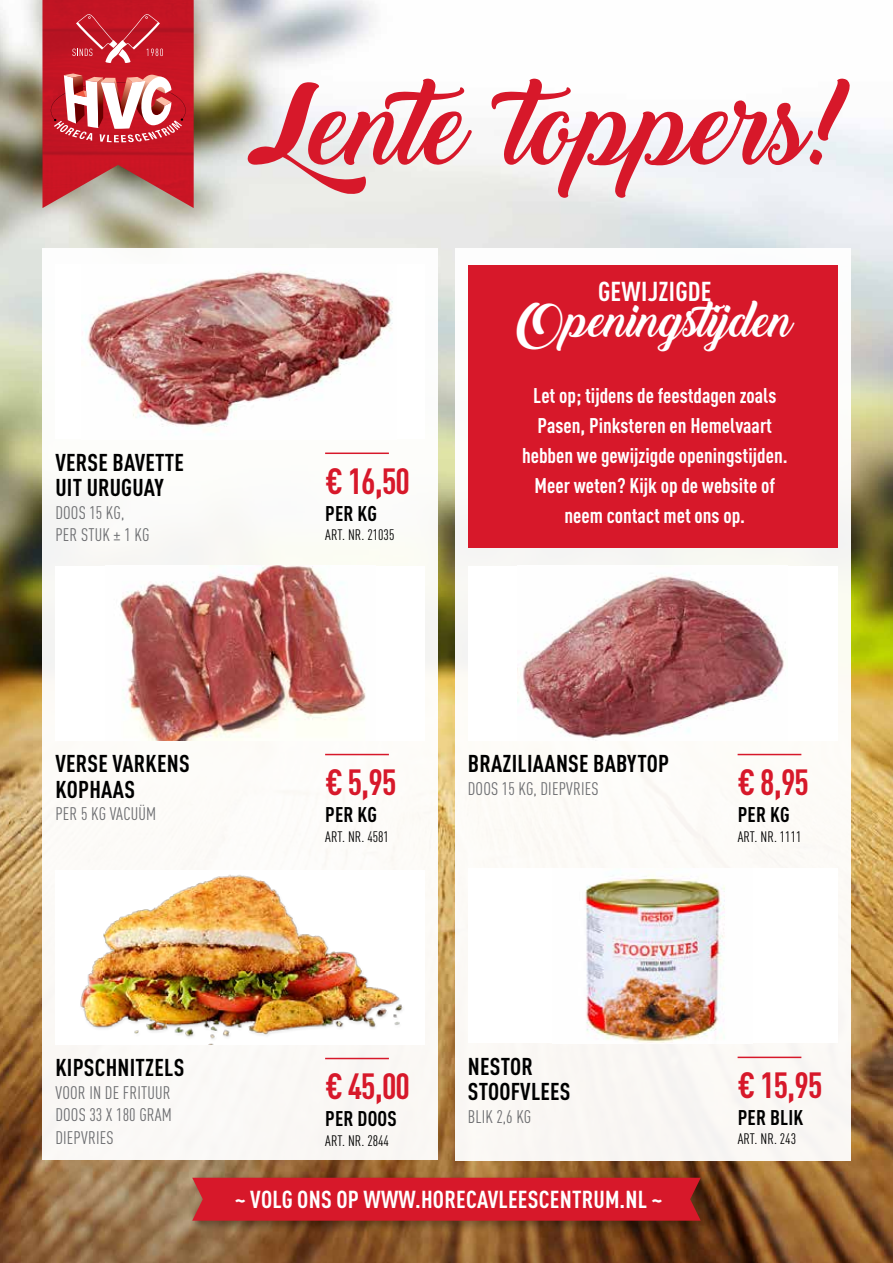
<style>
.page{position:relative;width:893px;height:1263px;background:#fff}
.page>*{position:absolute;margin:0;border:0;box-sizing:border-box;transform-origin:0 0}
.t1{font:106.5px "Backto Black Demo";color:#d7182a}
.t2{font:45px "Backto Black Demo";color:#fff}
.t3{font:700 condensed 36px "DIN Pro";letter-spacing:-.025em;color:#d7182a}
.t4{font:700 condensed 27px "DIN Pro";letter-spacing:.01em;color:#fff}
.t5{font:700 condensed 24.3px "DIN Pro";letter-spacing:.01em;color:#fff}
.t6{font:700 condensed 24px/25.5px "DIN Pro";letter-spacing:.01em;color:#000}
.t7{font:700 condensed 21px/30px "DIN Pro";color:#fff;text-align:center}
.t8{font:700 condensed 21px "DIN Pro";letter-spacing:.01em;color:#000}
.t9{font:condensed 18px/22.5px "DIN Pro";letter-spacing:.01em;color:#6d6e71;text-align:justify}
.t10{font:condensed 15px "DIN Pro";color:#000}
</style>
<div class="page">
<img style="left:0;top:0;width:893px;height:1263px">
<svg style="left:43px;top:0;width:151px;height:208px"></svg>
<div style="left:43px;top:248px;width:395px;height:911px;background:#fcfbf8"></div>
<div style="left:455px;top:248px;width:395px;height:912px;background:#fcfaf6"></div>
<div style="left:468px;top:869px;width:370px;height:174px;background:#fff"></div>
<img style="left:585px;top:875px;width:140px;height:168px">
<div style="left:468px;top:265px;width:370px;height:282px;background:#d7182a"></div>
<div style="left:55px;top:870px;width:370px;height:174px;background:#fff"></div>
<img style="left:80px;top:874px;width:323px;height:170px">
<div style="left:468px;top:566px;width:370px;height:174px;background:#fff"></div>
<img style="left:518px;top:574px;width:268px;height:166px">
<div style="left:55px;top:566px;width:370px;height:174px;background:#fff"></div>
<img style="left:120px;top:566px;width:246px;height:174px">
<div style="left:55px;top:265px;width:370px;height:174px;background:#fff"></div>
<img style="left:82px;top:269px;width:311px;height:166px">
<hr style="left:738px;top:1056px;width:63px;height:2px;background:#d7182a">
<hr style="left:325px;top:1058px;width:64px;height:1px;background:#d7182a">
<hr style="left:738px;top:754px;width:63px;height:1px;background:#d7182a">
<hr style="left:325px;top:754px;width:64px;height:1px;background:#d7182a">
<hr style="left:325px;top:452px;width:64px;height:2px;background:#d7182a">
<div style="left:189px;top:1174px;width:523px;height:59px;background:#000;opacity:.33"></div>
<div style="left:192px;top:1178px;width:509px;height:43px;background:#d7182a"></div>
<p class="t6" style="left:55px;top:449px;width:130px">VERSE BAVETTE<br>UIT URUGUAY</p>
<p class="t9" style="left:55px;top:501px;width:96px">DOOS 15 KG,<br>PER STUK ± 1 KG</p>
<h1 class="t1" style="left:249px;top:66px;width:603px">Lente toppers!</h1>
<h3 class="t3" style="left:325px;top:459px;width:86px">€ 16,50</h3>
<p class="t8" style="left:325px;top:501px;width:53px">PER KG</p>
<p class="t10" style="left:325px;top:526px;width:71px">ART. NR. 21035</p>
<p class="t4" style="left:598px;top:275px;width:115px">GEWIJZIGDE</p>
<h2 class="t2" style="left:517px;top:295px;width:278px">Openingstijden</h2>
<p class="t7" style="left:522px;top:380px;width:267px">Let op; tijdens de feestdagen zoals<br>Pasen, Pinksteren en Hemelvaart hebben we gewijzigde openingstijden.<br>Meer weten? Kijk op de website of neem contact met ons op.</p>
<p class="t6" style="left:55px;top:750px;width:136px">VERSE VARKENS<br>KOPHAAS</p>
<p class="t9" style="left:55px;top:802px;width:102px">PER 5 KG VACUÜM</p>
<h3 class="t3" style="left:325px;top:760px;width:73px">€ 5,95</h3>
<p class="t8" style="left:325px;top:802px;width:53px">PER KG</p>
<p class="t10" style="left:325px;top:828px;width:65px">ART. NR. 4581</p>
<p class="t6" style="left:468px;top:750px;width:203px">BRAZILIAANSE BABYTOP</p>
<p class="t9" style="left:468px;top:777px;width:132px">DOOS 15 KG, DIEPVRIES</p>
<h3 class="t3" style="left:738px;top:760px;width:73px">€ 8,95</h3>
<p class="t8" style="left:738px;top:802px;width:53px">PER KG</p>
<p class="t10" style="left:738px;top:828px;width:65px">ART. NR. 1111</p>
<p class="t6" style="left:55px;top:1054px;width:130px">KIPSCHNITZELS</p>
<p class="t9" style="left:55px;top:1081px;width:118px">VOOR IN DE FRITUUR DOOS 33 X 180 GRAM DIEPVRIES</p>
<h3 class="t3" style="left:325px;top:1064px;width:86px">€ 45,00</h3>
<p class="t8" style="left:325px;top:1106px;width:73px">PER DOOS</p>
<p class="t10" style="left:325px;top:1131px;width:65px">ART. NR. 2844</p>
<p class="t6" style="left:468px;top:1053px;width:104px">NESTOR<br>STOOFVLEES</p>
<p class="t9" style="left:468px;top:1105px;width:65px">BLIK 2,6 KG</p>
<p class="t5" style="left:235px;top:1185px;width:429px">~ VOLG ONS OP WWW.HORECAVLEESCENTRUM.NL ~</p>
<h3 class="t3" style="left:738px;top:1063px;width:86px">€ 15,95</h3>
<p class="t8" style="left:738px;top:1105px;width:67px">PER BLIK</p>
<p class="t10" style="left:738px;top:1130px;width:60px">ART. NR. 243</p>
</div>
